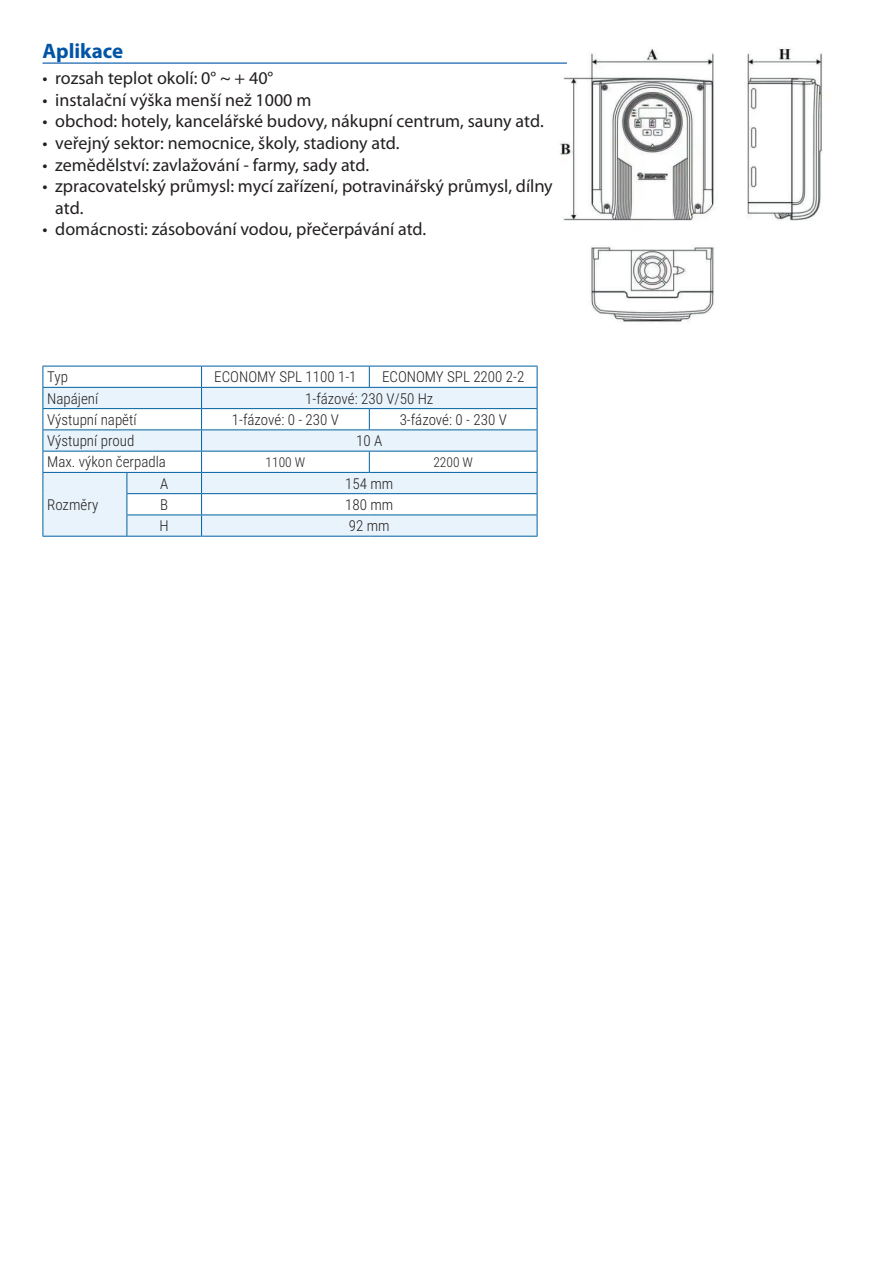
<style>
.page{position:relative;width:893px;height:1263px;background:#fff}
.page>*{position:absolute;margin:0;border:0;box-sizing:border-box;transform-origin:0 0}
.t1{font:700 21px "Myriad Pro";color:#0154a6}
.t2{font:18px/21.6px "Myriad Pro";color:#231f20}
.t3{font:300 15px "Roboto Condensed";color:#231f20}
.t4{font:300 13.5px "Roboto Condensed";color:#231f20}
</style>
<div class="page">
<hr style="left:43px;top:63px;width:524px;height:1px;background:#0154a6">
<svg style="left:44px;top:367px;width:493px;height:20px"></svg>
<svg style="left:44px;top:388px;width:493px;height:148px;fill:#e8f3fb"></svg>
<hr style="left:43px;top:366px;width:84px;height:1px;background:#0160a1">
<hr style="left:127px;top:366px;width:75px;height:1px;background:#0160a1">
<hr style="left:202px;top:366px;width:167px;height:1px;background:#0160a1">
<hr style="left:369px;top:366px;width:168px;height:1px;background:#0160a1">
<svg style="left:369px;top:366px;width:1px;height:21px"></svg>
<hr style="left:43px;top:387px;width:84px;height:1px;background:#0160a1">
<hr style="left:127px;top:387px;width:75px;height:1px;background:#0160a1">
<hr style="left:43px;top:408px;width:84px;height:1px;background:#0160a1">
<hr style="left:127px;top:408px;width:75px;height:1px;background:#0160a1">
<svg style="left:369px;top:409px;width:1px;height:20px"></svg>
<hr style="left:43px;top:429px;width:84px;height:1px;background:#0160a1">
<hr style="left:127px;top:429px;width:75px;height:1px;background:#0160a1">
<hr style="left:43px;top:451px;width:84px;height:1px;background:#0160a1">
<hr style="left:127px;top:451px;width:75px;height:1px;background:#0160a1">
<svg style="left:369px;top:452px;width:1px;height:20px"></svg>
<hr style="left:127px;top:472px;width:75px;height:1px;background:#0160a1">
<hr style="left:127px;top:493px;width:75px;height:1px;background:#0160a1">
<hr style="left:127px;top:514px;width:75px;height:1px;background:#0160a1">
<hr style="left:43px;top:536px;width:84px;height:1px;background:#0160a1">
<hr style="left:127px;top:536px;width:75px;height:1px;background:#0160a1">
<hr style="left:202px;top:387px;width:167px;height:1px;background:#0160a1">
<hr style="left:369px;top:387px;width:168px;height:1px;background:#0160a1">
<hr style="left:202px;top:408px;width:167px;height:1px;background:#0160a1">
<hr style="left:369px;top:408px;width:168px;height:1px;background:#0160a1">
<hr style="left:43px;top:472px;width:84px;height:1px;background:#0160a1">
<hr style="left:202px;top:472px;width:167px;height:1px;background:#0160a1">
<hr style="left:369px;top:472px;width:168px;height:1px;background:#0160a1">
<svg style="left:43px;top:366px;width:1px;height:170px"></svg>
<svg style="left:127px;top:473px;width:1px;height:63px"></svg>
<hr style="left:202px;top:493px;width:167px;height:1px;background:#0160a1">
<hr style="left:369px;top:493px;width:168px;height:1px;background:#0160a1">
<hr style="left:202px;top:514px;width:167px;height:1px;background:#0160a1">
<hr style="left:369px;top:514px;width:168px;height:1px;background:#0160a1">
<hr style="left:202px;top:536px;width:167px;height:1px;background:#0160a1">
<hr style="left:369px;top:536px;width:168px;height:1px;background:#0160a1">
<hr style="left:202px;top:429px;width:167px;height:1px;background:#0160a1">
<svg style="left:201px;top:366px;width:1px;height:170px"></svg>
<hr style="left:369px;top:429px;width:168px;height:1px;background:#0160a1">
<svg style="left:537px;top:366px;width:1px;height:170px"></svg>
<hr style="left:202px;top:451px;width:167px;height:1px;background:#0160a1">
<hr style="left:369px;top:451px;width:168px;height:1px;background:#0160a1">
<img style="left:541px;top:48px;width:282px;height:274px">
<p class="t1" style="left:43px;top:38px;width:82px">Aplikace</p>
<p class="t2" style="left:43px;top:67px;width:232px">• rozsah teplot okolí: 0° ~ + 40°</p>
<p class="t2" style="left:43px;top:89px;width:270px">• instalační výška menší než 1000 m</p>
<p class="t2" style="left:43px;top:110px;width:503px">• obchod: hotely, kancelářské budovy, nákupní centrum, sauny atd.</p>
<p class="t2" style="left:43px;top:132px;width:359px">• veřejný sektor: nemocnice, školy, stadiony atd.</p>
<p class="t2" style="left:43px;top:153px;width:328px">• zemědělství: zavlažování - farmy, sady atd.</p>
<p class="t2" style="left:55px;top:175px;width:499px;text-indent:-13px">• zpracovatelský průmysl: mycí zařízení, potravinářský průmysl, dílny atd.</p>
<p class="t2" style="left:43px;top:218px;width:385px">• domácnosti: zásobování vodou, přečerpávání atd.</p>
<p class="t3" style="left:47px;top:366px;width:22px">Typ</p>
<p class="t3" style="left:214px;top:366px;width:144px">ECONOMY SPL 1100 1-1</p>
<p class="t3" style="left:382px;top:366px;width:144px">ECONOMY SPL 2200 2-2</p>
<p class="t3" style="left:47px;top:388px;width:53px">Napájení</p>
<p class="t3" style="left:305px;top:388px;width:130px">1-fázové: 230 V/50 Hz</p>
<p class="t3" style="left:47px;top:409px;width:91px">Výstupní napětí</p>
<p class="t3" style="left:232px;top:409px;width:109px">1-fázové: 0 - 230 V</p>
<p class="t3" style="left:400px;top:409px;width:109px">3-fázové: 0 - 230 V</p>
<p class="t3" style="left:47px;top:430px;width:89px">Výstupní proud</p>
<p class="t3" style="left:356px;top:430px;width:28px">10 A</p>
<p class="t3" style="left:47px;top:451px;width:120px">Max. výkon čerpadla</p>
<p class="t4" style="left:266px;top:453px;width:41px">1100 W</p>
<p class="t4" style="left:433px;top:453px;width:41px">2200 W</p>
<p class="t3" style="left:47px;top:494px;width:53px">Rozměry</p>
<p class="t3" style="left:160px;top:473px;width:10px">A</p>
<p class="t3" style="left:345px;top:473px;width:50px">154 mm</p>
<p class="t3" style="left:160px;top:494px;width:10px">B</p>
<p class="t3" style="left:345px;top:494px;width:50px">180 mm</p>
<p class="t3" style="left:160px;top:515px;width:11px">H</p>
<p class="t3" style="left:349px;top:515px;width:42px">92 mm</p>
</div>
